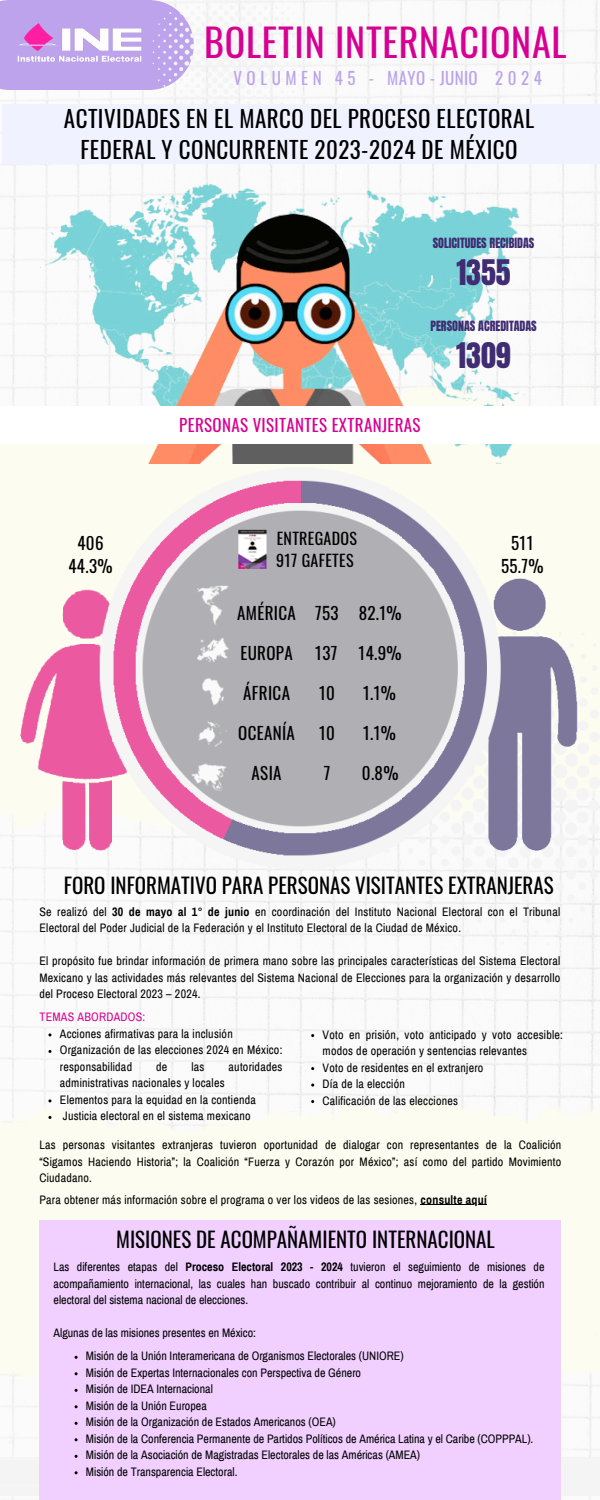
<style>
.page{position:relative;width:600px;height:1500px;background:#fff}
.page>*{position:absolute;margin:0;border:0;box-sizing:border-box;transform-origin:0 0}
.t1{font:38px "Oswald";letter-spacing:.02em;color:#d60093}
.t2{font:30px "Anton";color:#3f2c72}
.t3{font:23px/31.5px "Oswald";letter-spacing:.02em;color:#000;text-align:center}
.t4{font:21px "Oswald";color:#000}
.t5{font:17px/23.2px "Oswald";letter-spacing:.02em;color:#000;text-align:center}
.t6{font:17px "Oswald";letter-spacing:.02em;color:#d60093}
.t7{font:17px "Oswald";letter-spacing:.27em;color:#bda3eb}
.t8{font:16px/21.8px "Oswald";letter-spacing:.02em;color:#000}
.t9{font:12px/16.5px "Archivo Narrow";letter-spacing:.02em;color:#000}
.t10{font:12px/16.5px "Archivo Narrow";color:#000}
.t11{font:12px "Anton";color:#3f2c72}
.t12{font:12px "Archivo Narrow";letter-spacing:.02em;color:#d60093}
.s1{font-weight:700}
</style>
<div class="page">
<img style="left:0;top:0;width:600px;height:1500px">
<img style="left:0;top:326px;width:600px;height:567px">
<svg style="left:363px;top:631px;width:237px;height:314px"></svg>
<img style="left:0;top:1057px;width:600px;height:383px">
<div style="left:0;top:1457px;width:600px;height:39px;background:#f4f4f4"></div>
<svg style="left:0;top:0;width:311px;height:132px"></svg>
<img style="left:12px;top:16px;width:134px;height:51px">
<img style="left:12px;top:164px;width:550px;height:296px">
<div style="left:2px;top:104px;width:598px;height:60px;background:#f0f3ff"></div>
<div style="left:39px;top:1220px;width:522px;height:280px;background:#f1d0ff"></div>
<div style="left:0;top:406px;width:600px;height:38px;background:#fff"></div>
<img style="left:12px;top:460px;width:578px;height:409px">
<hr style="left:420px;top:1204px;width:67px;height:1px;background:#000">
<svg style="left:0;top:1297px;width:78px;height:203px"></svg>
<p class="t1" style="left:204px;top:12px;width:364px">BOLETIN INTERNACIONAL</p>
<h4 class="t7" style="left:234px;top:64px;width:310px">VOLUMEN 45 - MAYO-JUNIO 2024</h4>
<p class="t3" style="left:64px;top:102px;width:472px">ACTIVIDADES EN EL MARCO DEL PROCESO ELECTORAL<br>FEDERAL Y CONCURRENTE 2023-2024 DE MÉXICO</p>
<p class="t11" style="left:433px;top:235px;width:103px">SOLICITUDES RECIBIDAS</p>
<p class="t2" style="left:456px;top:251px;width:56px">1355</p>
<h3 class="t5" style="left:68px;top:531px;width:46px">406<br>44.3%</h3>
<h4 class="t11" style="left:430px;top:317px;width:108px">PERSONAS ACREDITADAS</h4>
<h4 class="t2" style="left:456px;top:334px;width:56px">1309</h4>
<h2 class="t6" style="left:179px;top:412px;width:243px">PERSONAS VISITANTES EXTRANJERAS</h2>
<h3 class="t8" style="left:276px;top:527px;width:82px">ENTREGADOS<br>917 GAFETES</h3>
<p class="t5" style="left:501px;top:531px;width:44px">511<br>55.7%</p>
<h3 class="t5" style="left:237px;top:601px;width:60px">AMÉRICA</h3>
<h3 class="t5" style="left:240px;top:641px;width:54px">EUROPA</h3>
<h3 class="t5" style="left:243px;top:681px;width:48px">ÁFRICA</h3>
<h3 class="t5" style="left:238px;top:720px;width:58px">OCEANÍA</h3>
<h3 class="t5" style="left:252px;top:760px;width:31px">ASIA</h3>
<h3 class="t5" style="left:315px;top:601px;width:25px">753</h3>
<h3 class="t5" style="left:359px;top:601px;width:45px">82.1%</h3>
<h3 class="t5" style="left:315px;top:641px;width:24px">137</h3>
<p class="t5" style="left:359px;top:641px;width:45px">14.9%</p>
<h3 class="t5" style="left:319px;top:681px;width:17px">10</h3>
<h3 class="t5" style="left:363px;top:681px;width:34px">1.1%</h3>
<p class="t5" style="left:319px;top:720px;width:17px">10</p>
<h3 class="t5" style="left:324px;top:760px;width:8px">7</h3>
<h3 class="t5" style="left:363px;top:720px;width:34px">1.1%</h3>
<p class="t5" style="left:362px;top:760px;width:38px">0.8%</p>
<h2 class="t4" style="left:64px;top:869px;width:491px">FORO INFORMATIVO PARA PERSONAS VISITANTES EXTRANJERAS</h2>
<h3 class="t9" style="left:39px;top:904px;width:522px">Se realizó del <span class="s1">30 de mayo al 1° de junio</span> en coordinación del Instituto Nacional Electoral con el Tribunal<br>Electoral del Poder Judicial de la Federación y el Instituto Electoral de la Ciudad de México.</h3>
<h3 class="t9" style="left:39px;top:953px;width:522px;text-align:justify">El propósito fue brindar información de primera mano sobre las principales características del Sistema Electoral Mexicano y las actividades más relevantes del Sistema Nacional de Elecciones para la organización y desarrollo del Proceso Electoral 2023 – 2024.</h3>
<p class="t12" style="left:39px;top:1011px;width:107px">TEMAS ABORDADOS:</p>
<p class="t9" style="left:60px;top:1026px;width:224px">Acciones afirmativas para la inclusión<br>Organización de las elecciones 2024 en México: responsabilidad</p>
<p class="t9" style="left:156px;top:1059px;width:13px">de</p>
<p class="t9" style="left:191px;top:1059px;width:15px">las</p>
<p class="t9" style="left:229px;top:1059px;width:55px">autoridades</p>
<p class="t9" style="left:60px;top:1075px;width:198px">administrativas nacionales y locales<br>Elementos para la equidad en la contienda<br>Justicia electoral en el sistema mexicano</p>
<p class="t9" style="left:323px;top:1026px;width:242px">Voto en prisión, voto anticipado y voto accesible: modos de operación y sentencias relevantes</p>
<p class="t9" style="left:323px;top:1059px;width:162px">Voto de residentes en el extranjero</p>
<p class="t9" style="left:323px;top:1076px;width:84px">Día de la elección</p>
<p class="t9" style="left:323px;top:1092px;width:137px">Calificación de las elecciones</p>
<p class="t9" style="left:39px;top:1137px;width:523px;text-align:justify">Las personas visitantes extranjeras tuvieron oportunidad de dialogar con representantes de la Coalición “Sigamos Haciendo Historia”; la Coalición “Fuerza y Corazón por México”; así como del partido Movimiento Ciudadano.</p>
<p class="t9" style="left:39px;top:1191px;width:449px">Para obtener más información sobre el programa o ver los videos de las sesiones, <span class="s1">consulte aquí</span></p>
<p class="t4" style="left:116px;top:1223px;width:380px">MISIONES DE ACOMPAÑAMIENTO INTERNACIONAL</p>
<p class="t9" style="left:54px;top:1259px;width:492px;text-align:justify">Las diferentes etapas del <span class="s1">Proceso Electoral 2023 - 2024</span> tuvieron el seguimiento de misiones de acompañamiento internacional, las cuales han buscado contribuir al continuo mejoramiento de la gestión electoral del sistema nacional de elecciones.</p>
<p class="t10" style="left:54px;top:1325px;width:204px">Algunas de las misiones presentes en México:</p>
<p class="t10" style="left:86px;top:1348px;width:449px">Misión de la Unión Interamericana de Organismos Electorales (UNIORE)<br>Misión de Expertas Internacionales con Perspectiva de Género<br>Misión de IDEA Internacional<br>Misión de la Unión Europea<br>Misión de la Organización de Estados Americanos (OEA)<br>Misión de la Conferencia Permanente de Partidos Políticos de América Latina y el Caribe (COPPPAL).<br>Misión de la Asociación de Magistradas Electorales de las Américas (AMEA)<br>Misión de Transparencia Electoral.</p>
</div>
